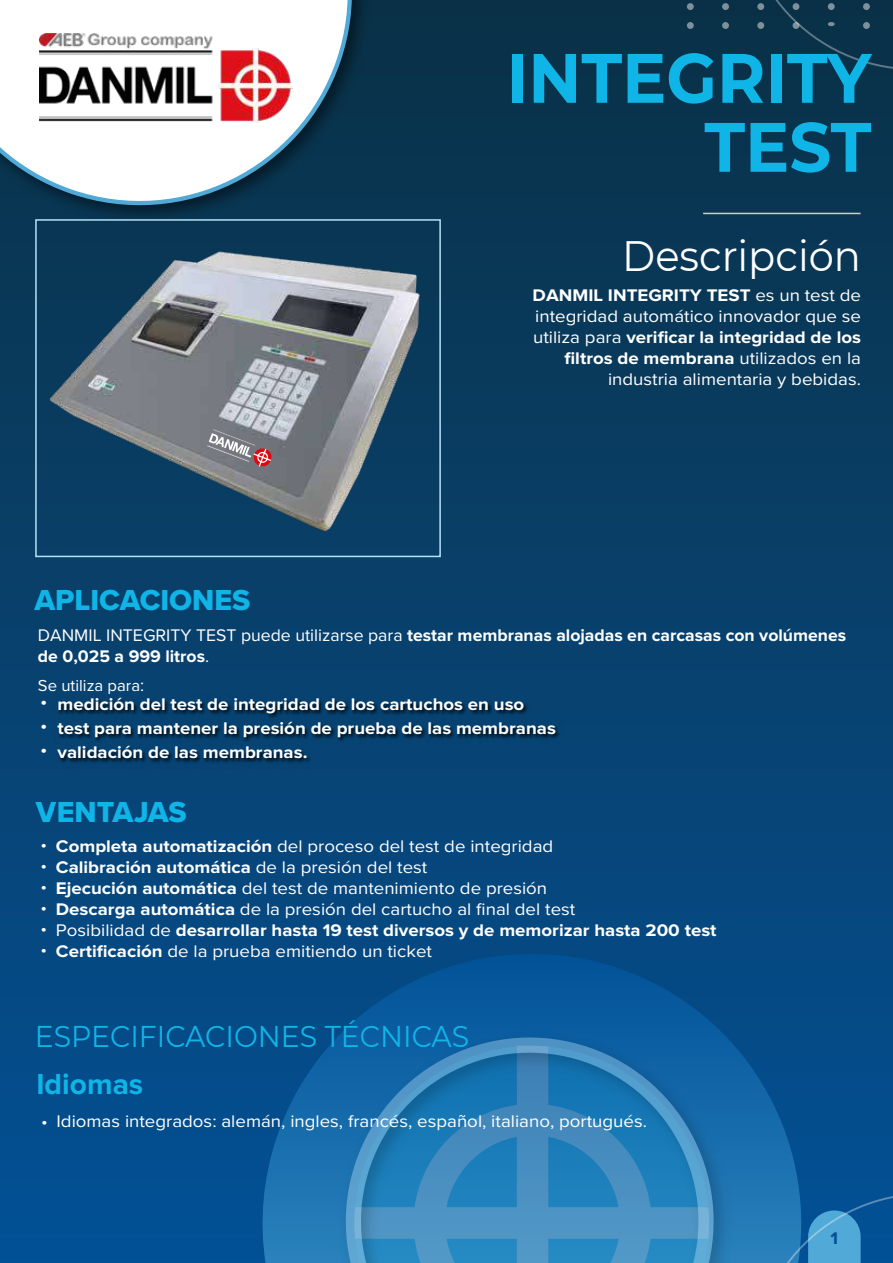
<style>
.page{position:relative;width:893px;height:1263px;background:#fff}
.page>*{position:absolute;margin:0;border:0;box-sizing:border-box;transform-origin:0 0}
.t1{font:700 69.75px/69px "Montserrat";color:#10b5e8;text-align:right;scale:.94 1}
.t2{font:42.45px "Montserrat";color:#fff;scale:.94 1}
.t3{font:30px "Montserrat";color:#10b5e8;scale:.94 1}
.t4{font:30px "Proxima Nova Extrabld";color:#10b5e8}
.t5{font:700 30px "Proxima Nova";color:#10b5e8}
.t6{font:17.4px/20.9px "Proxima Nova";color:#fff;text-align:right;scale:1.07 1}
.t7{font:700 17.4px/23.9px "Proxima Nova";color:#fff;text-align:justify;scale:1.07 1}
.t8{font:700 17.4px/20.9px "Proxima Nova";color:#fff}
.t9{font:700 17.4px "Proxima Nova";color:#015197;scale:1.07 1}
.t10{font:16.5px "Proxima Nova";color:#fff}
.s1{font-weight:700}
.s2{font-weight:400}
.s3{font-size:17.4px}
</style>
<div class="page">
<div style="left:0;top:0;width:893px;height:1263px;background:linear-gradient(to bottom,#0b3145,#035195)"></div>
<svg style="left:259px;top:954px;width:558px;height:309px;background:#0b5796"></svg>
<img style="left:728px;top:1025px;width:10px;height:238px">
<svg style="left:333px;top:1025px;width:395px;height:238px;background:#2b7eb6"></svg>
<div style="left:687px;top:3px;width:7px;height:7px;background:#7d909b;border-radius:50%"></div>
<div style="left:722px;top:3px;width:7px;height:7px;background:#7d909b;border-radius:50%"></div>
<div style="left:687px;top:22px;width:7px;height:7px;background:#7d919c;border-radius:50%"></div>
<div style="left:722px;top:22px;width:7px;height:7px;background:#7d919c;border-radius:50%"></div>
<div style="left:741px;top:0;width:152px;height:70px;background:#093149"></div>
<div style="left:863px;top:22px;width:7px;height:7px;background:#7d919c;border-radius:50%"></div>
<hr style="left:703px;top:213px;width:158px;height:1px;background:#cdcdcd">
<img style="left:54px;top:693px;width:692px;height:159px">
<svg style="left:0;top:0;width:376px;height:224px"></svg>
<img style="left:40px;top:34px;width:252px;height:89px">
<img style="left:0;top:224px;width:483px;height:328px">
<svg style="left:207px;top:429px;width:66px;height:38px;background:#91848b"></svg>
<svg style="left:753px;top:1193px;width:140px;height:70px;background:#2376b1"></svg>
<div style="left:35px;top:219px;width:406px;height:338px;border:2px solid #b5e1f8"></div>
<h1 class="t1" style="left:507px;top:40px;width:389px">INTEGRITY<br>TEST</h1>
<h2 class="t2" style="left:622px;top:227px;width:256px">Descripción</h2>
<h3 class="t4" style="left:34px;top:578px;width:217px">APLICACIONES</h3>
<p class="t6" style="left:533px;top:284px;width:308px"><span class="s1">DANMIL INTEGRITY TEST</span> es un test de integridad automático innovador que se utiliza para <span class="s1">verificar la integridad de los filtros de membrana</span> utilizados en la industria alimentaria y bebidas.</p>
<p class="t8" style="left:38px;top:626px;width:810px"><span class="s2">DANMIL INTEGRITY TEST puede utilizarse para</span> testar membranas alojadas en carcasas con volúmenes de 0,025 a 999 litros<span class="s2">.</span></p>
<p class="t10" style="left:38px;top:673px;width:108px">Se utiliza para<span class="s3">:</span></p>
<p class="t7" style="left:40px;top:690px;width:8px">• • •</p>
<p class="t7" style="left:57px;top:693px;width:467px;text-align:left">medición del test de integridad de los cartuchos en uso test para mantener la presión de prueba de las membranas validación de las membranas.</p>
<h3 class="t4" style="left:36px;top:789px;width:152px">VENTAJAS</h3>
<p class="t6" style="left:40px;top:833px;width:8px;text-align:justify">• • • • • •</p>
<p class="t6" style="left:56px;top:835px;width:619px;text-align:left"><span class="s1">Completa automatización</span> del proceso del test de integridad<br><span class="s1">Calibración automática</span> de la presión del test<br><span class="s1">Ejecución automática</span> del test de mantenimiento de presión<br><span class="s1">Descarga automática</span> de la presión del cartucho al final del test<br>Posibilidad de <span class="s1">desarrollar hasta 19 test diversos y de memorizar hasta 200 test Certificación</span> de la prueba emitiendo un ticket</p>
<h3 class="t3" style="left:35px;top:1016px;width:464px">ESPECIFICACIONES TÉCNICAS</h3>
<h3 class="t5" style="left:36px;top:1070px;width:108px">Idiomas</h3>
<p class="t6" style="left:41px;top:1110px;width:568px">• Idiomas integrados: alemán, ingles, francés, español, italiano, portugués.</p>
<p class="t9" style="left:830px;top:1230px;width:9px">1</p>
</div>
